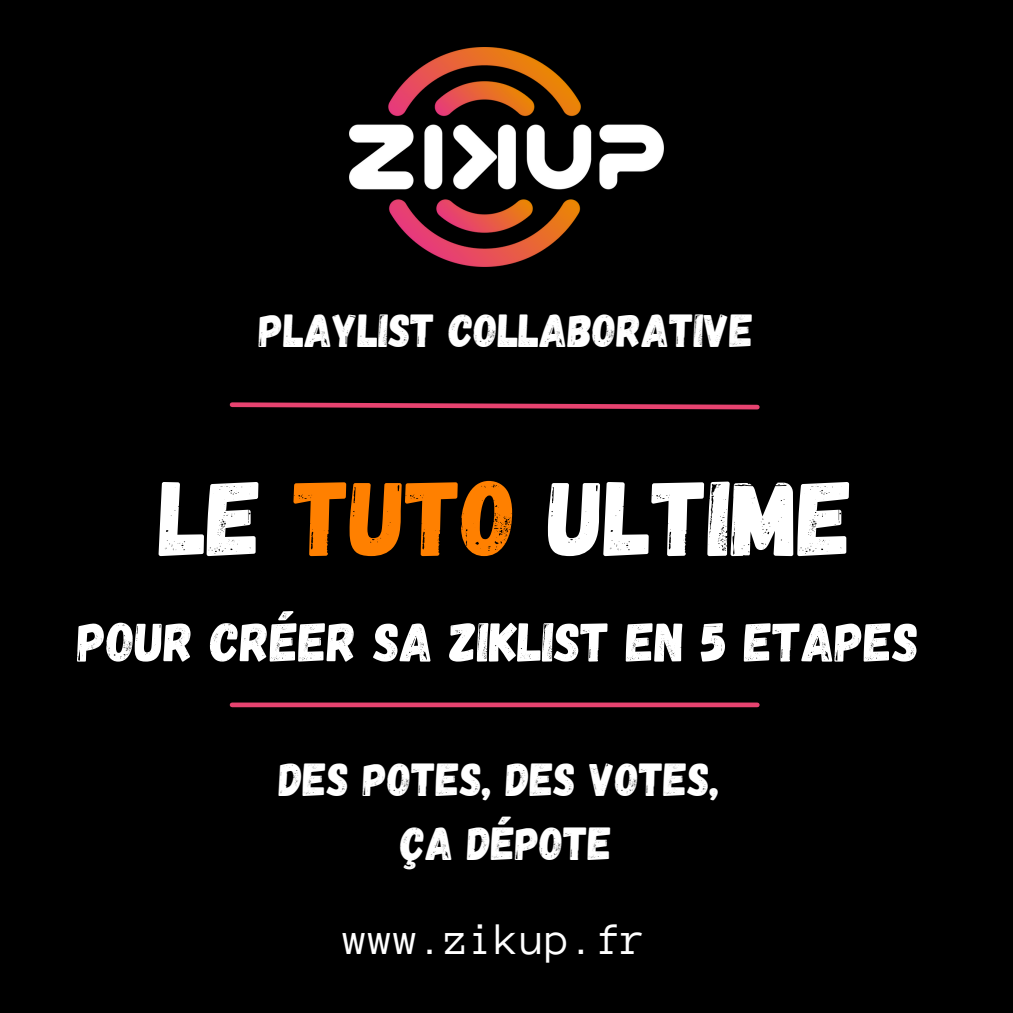
<style>
.page{position:relative;width:1013px;height:1013px;background:#fff}
.page>*{position:absolute;margin:0;border:0;box-sizing:border-box;transform-origin:0 0}
.t1{font:106.25px "Gagalin";color:#fff}
.t2{font:55px "Gagalin";color:#fff}
.t3{font:46.25px "Gagalin";color:#fff}
.t4{font:46.25px "Anonymous Pro";color:#fff}
.s1{color:#ff8000}
</style>
<div class="page">
<div style="left:0;top:0;width:1012px;height:1012px;background:#000"></div>
<svg style="left:229px;top:402px;width:531px;height:8px"></svg>
<div style="left:232px;top:702px;width:525px;height:5px;background:#e74370"></div>
<img style="left:350px;top:48px;width:313px;height:218px">
<p class="t3" style="left:259px;top:300px;width:496px">PLAYLIST COLLABORATIVE</p>
<p class="t1" style="left:160px;top:449px;width:695px">LE <span class="s1">TUTO</span> ULTIME</p>
<p class="t2" style="left:77px;top:606px;width:843px">POUR CRÉER SA ZIKLIST EN 5 ETAPES</p>
<p class="t3" style="left:279px;top:749px;width:442px">DES POTES, DES VOTES,</p>
<p class="t3" style="left:401px;top:814px;width:213px">ÇA DÉPOTE</p>
<p class="t4" style="left:343px;top:916px;width:304px">www.zikup.fr</p>
</div>
